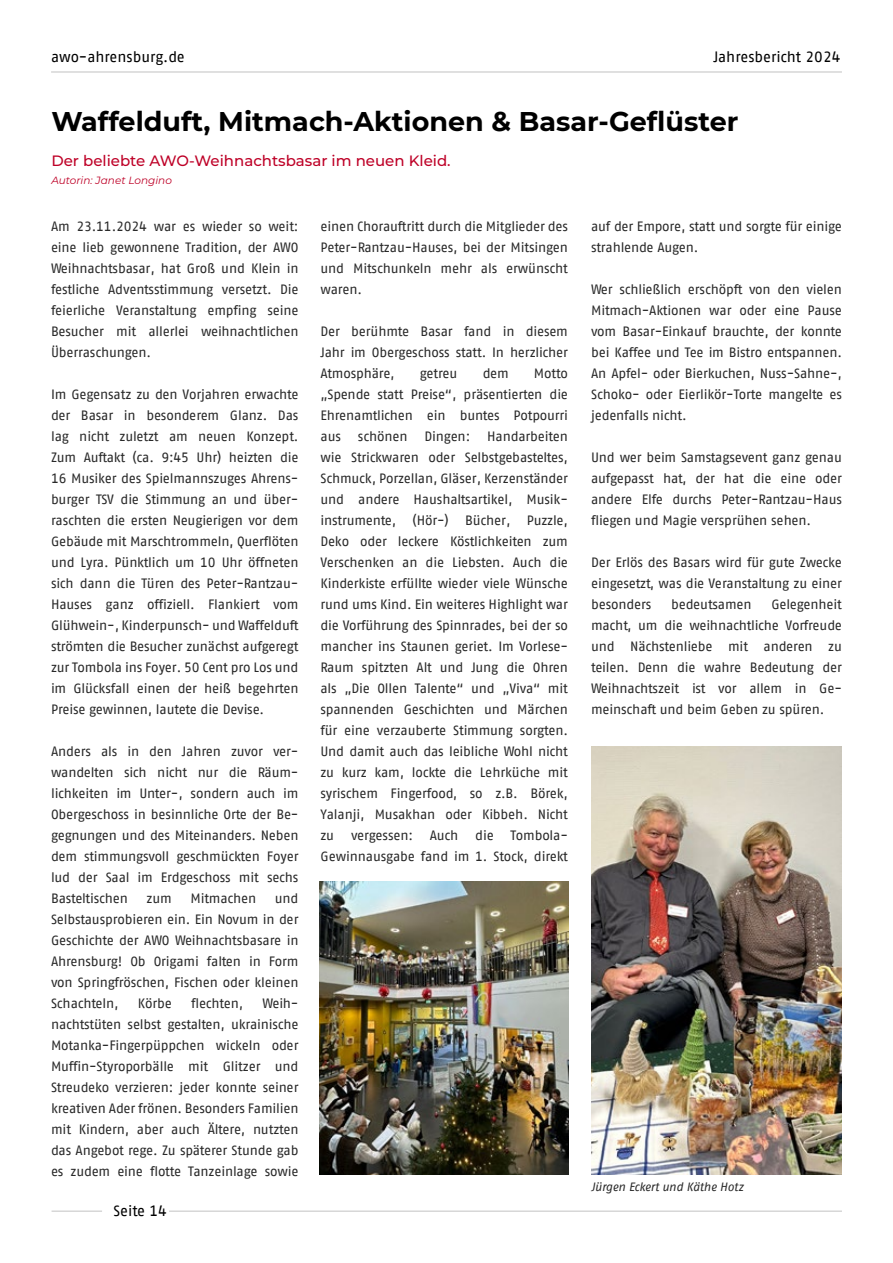
<style>
.page{position:relative;width:893px;height:1263px;background:#fff}
.page>*{position:absolute;margin:0;border:0;box-sizing:border-box;transform-origin:0 0}
.t1{font:700 27px "Montserrat";color:#000}
.t2{font:500 15px "Montserrat";color:#be0027}
.t3{font:15px "AWO Fago Office";color:#000}
.t4{font:13.5px/21px "AWO Fago Office";letter-spacing:-.01em;color:#292929;text-align:justify}
.t5{font:italic 12px "AWO Fago Office";letter-spacing:-.015em;color:#292929}
.t6{font:italic 10.5px "Montserrat";color:#be0027}
</style>
<div class="page">
<hr style="left:169px;top:1210px;width:673px;height:2px;background:#d6d6d6">
<hr style="left:52px;top:1210px;width:50px;height:2px;background:#d6d6d6">
<hr style="left:51px;top:71px;width:791px;height:2px;background:#d6d6d6">
<img style="left:320px;top:881px;width:248px;height:294px">
<img style="left:591px;top:746px;width:251px;height:429px">
<p class="t3" style="left:51px;top:48px;width:135px">awo-ahrensburg.de</p>
<p class="t3" style="left:713px;top:48px;width:129px">Jahresbericht 2024</p>
<h1 class="t1" style="left:51px;top:102px;width:688px">Waffelduft, Mitmach-Aktionen &amp; Basar-Geflüster</h1>
<p class="t2" style="left:51px;top:150px;width:401px">Der beliebte AWO-Weihnachtsbasar im neuen Kleid.</p>
<p class="t6" style="left:51px;top:173px;width:122px">Autorin: Janet Longino</p>
<p class="t4" style="left:51px;top:215px;width:249px">Am 23.11.2024 war es wieder so weit: eine lieb gewonnene Tradition, der AWO Weihnachtsbasar, hat Groß und Klein in festliche Adventsstimmung versetzt. Die feierliche Veranstaltung empfing seine Besucher mit allerlei weihnachtlichen Überraschungen.</p>
<p class="t4" style="left:51px;top:383px;width:249px">Im Gegensatz zu den Vorjahren erwachte der Basar in besonderem Glanz. Das lag nicht zuletzt am neuen Konzept.<br>Zum Auftakt (ca. 9:45 Uhr) heizten die 16 Musiker des Spielmannszuges Ahrens&shy;burger TSV die Stimmung an und über&shy;raschten die ersten Neugierigen vor dem Gebäude mit Marschtrommeln, Querflöten und Lyra. Pünktlich um 10 Uhr öffneten sich dann die Türen des Peter-Rantzau-Hauses ganz offiziell. Flankiert vom Glühwein-, Kinderpunsch- und Waffelduft strömten die Besucher zunächst aufgeregt zur Tombola ins Foyer. 50 Cent pro Los und im Glücksfall einen der heiß begehrten Preise gewinnen, lautete die Devise.</p>
<p class="t4" style="left:51px;top:740px;width:249px">Anders als in den Jahren zuvor ver&shy;wandelten sich nicht nur die Räum&shy;lichkeiten im Unter-, sondern auch im Obergeschoss in besinnliche Orte der Be&shy;gegnungen und des Miteinanders. Neben dem stimmungsvoll geschmückten Foyer lud der Saal im Erdgeschoss mit sechs Basteltischen</p>
<p class="t4" style="left:320px;top:215px;width:249px">einen Chorauftritt durch die Mitglieder des Peter-Rantzau-Hauses, bei der Mitsingen und Mitschunkeln mehr als erwünscht waren.</p>
<p class="t4" style="left:320px;top:320px;width:249px">Der berühmte Basar fand in diesem Jahr im Obergeschoss statt. In herzlicher Atmosphäre,</p>
<p class="t4" style="left:591px;top:216px;width:252px">auf der Empore, statt und sorgte für einige strahlende Augen.</p>
<p class="t4" style="left:591px;top:279px;width:252px">Wer schließlich erschöpft von den vielen Mitmach-Aktionen war oder eine Pause vom Basar-Einkauf brauchte, der konnte bei Kaffee und Tee im Bistro entspannen.<br>An Apfel- oder Bierkuchen, Nuss-Sahne-, Schoko- oder Eierlikör-Torte mangelte es jedenfalls nicht.</p>
<p class="t4" style="left:591px;top:447px;width:252px">Und wer beim Samstagsevent ganz genau aufgepasst hat, der hat die eine oder andere Elfe durchs Peter-Rantzau-Haus fliegen und Magie versprühen sehen.</p>
<p class="t4" style="left:591px;top:552px;width:252px">Der Erlös des Basars wird für gute Zwecke eingesetzt, was die Veranstaltung zu einer besonders</p>
<p class="t4" style="left:420px;top:362px;width:39px">getreu</p>
<p class="t4" style="left:483px;top:362px;width:28px">dem</p>
<p class="t4" style="left:320px;top:362px;width:249px;text-indent:213px">Motto „Spende statt Preise“, präsentierten die Ehrenamtlichen ein buntes Potpourri aus</p>
<p class="t4" style="left:320px;top:426px;width:249px;text-indent:167px">Handarbeiten wie Strickwaren oder Selbstgebasteltes, Schmuck, Porzellan, Gläser, Kerzenständer und andere Haushaltsartikel, Musik&shy;instrumente, (Hör-) Bücher, Puzzle, Deko oder leckere Köstlichkeiten zum Verschenken an die Liebsten. Auch die Kinderkiste erfüllte wieder viele Wünsche rund ums Kind. Ein weiteres Highlight war die Vorführung des Spinnrades, bei der so mancher ins Staunen geriet. Im Vorlese-Raum spitzten Alt und Jung die Ohren als „Die Ollen Talente“ und „Viva“ mit spannenden Geschichten und Märchen für eine verzauberte Stimmung sorgten.<br>Und damit auch das leibliche Wohl nicht zu kurz kam, lockte die Lehrküche mit syrischem Fingerfood, so z.B. Börek, Yalanji, Musakhan oder Kibbeh. Nicht zu</p>
<p class="t4" style="left:358px;top:426px;width:51px">schönen</p>
<p class="t4" style="left:424px;top:426px;width:47px">Dingen:</p>
<p class="t4" style="left:591px;top:594px;width:252px;text-indent:180px">Gelegenheit macht, um die weihnachtliche Vorfreude und Nächstenliebe mit anderen zu teilen. Denn die wahre Bedeutung der Weihnachtszeit ist vor allem in Ge&shy;meinschaft und beim Geben zu spüren.</p>
<p class="t4" style="left:671px;top:594px;width:82px">bedeutsamen</p>
<p class="t4" style="left:351px;top:825px;width:63px">vergessen:</p>
<p class="t4" style="left:430px;top:825px;width:30px">Auch</p>
<p class="t4" style="left:475px;top:825px;width:20px">die</p>
<p class="t4" style="left:320px;top:825px;width:249px;text-align:right">Tombola-<br>Gewinnausgabe fand im 1. Stock, direkt</p>
<p class="t4" style="left:147px;top:887px;width:27px">zum</p>
<p class="t4" style="left:190px;top:887px;width:67px">Mitmachen</p>
<p class="t4" style="left:51px;top:887px;width:249px;text-indent:224px">und Selbstausprobieren ein. Ein Novum in der Geschichte der AWO Weihnachtsbasare in Ahrensburg! Ob Origami falten in Form von Springfröschen, Fischen oder kleinen Schachteln,</p>
<p class="t4" style="left:51px;top:992px;width:249px;text-indent:212px">Weih&shy;nachtstüten selbst gestalten, ukrainische Motanka-Fingerpüppchen wickeln oder Muffin-Styroporbälle mit Glitzer und Streudeko verzieren: jeder konnte seiner kreativen Ader frönen. Besonders Familien mit Kindern, aber auch Ältere, nutzten das Angebot rege. Zu späterer Stunde gab es zudem eine flotte Tanzeinlage sowie</p>
<p class="t4" style="left:138px;top:992px;width:35px">Körbe</p>
<p class="t4" style="left:191px;top:992px;width:53px">flechten,</p>
<p class="t3" style="left:113px;top:1202px;width:55px">Seite 14</p>
<p class="t5" style="left:591px;top:1180px;width:154px">Jürgen Eckert und Käthe Hotz</p>
</div>
